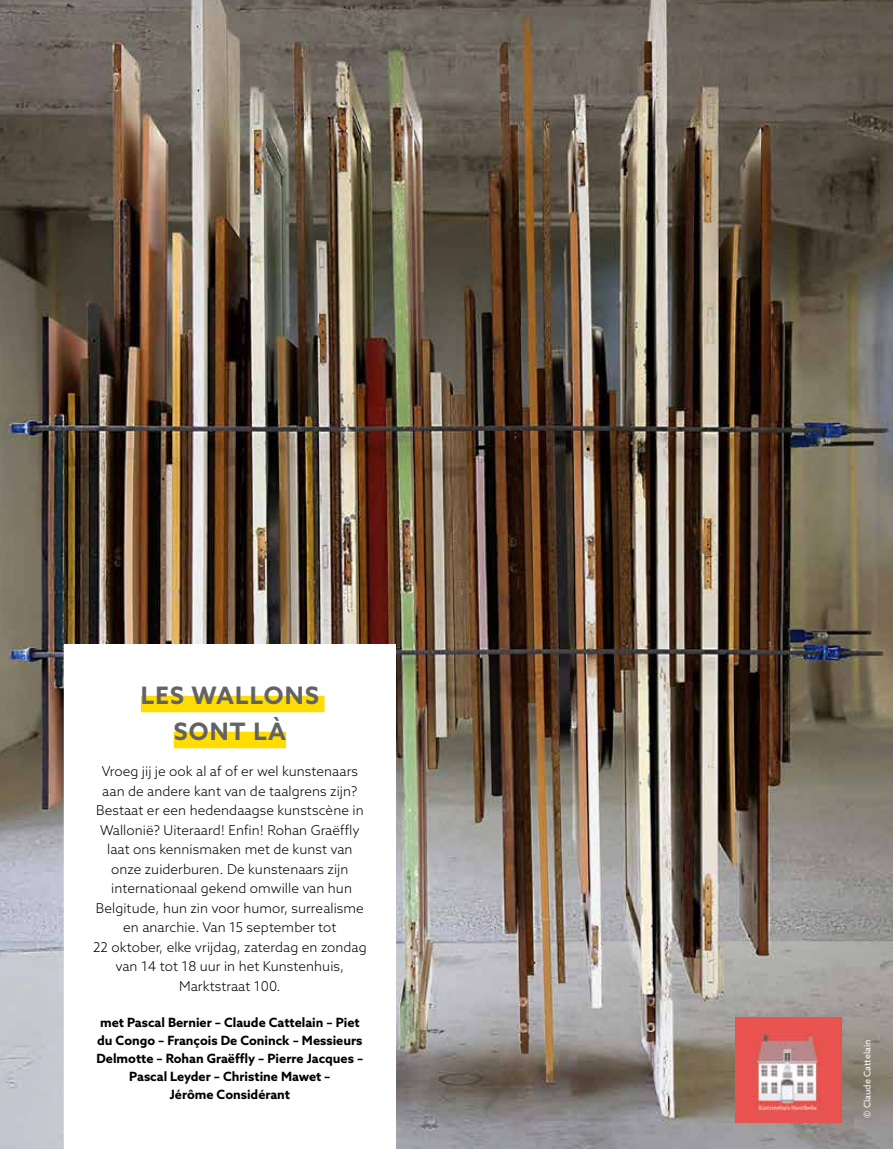
<style>
.page{position:relative;width:893px;height:1149px;background:#fff}
.page>*{position:absolute;margin:0;border:0;box-sizing:border-box;transform-origin:0 0}
.t1{font:700 24px/36px "Azo Sans";letter-spacing:.05em;color:#646363;text-align:center}
.t2{font:300 13.5px/19.5px "Azo Sans";letter-spacing:.005em;color:#000;text-align:center}
.t3{font:700 12.75px/18px "Azo Sans";color:#000;text-align:center}
.t4{font:9px "Azo Sans";color:#fff}
</style>
<div class="page">
<img style="left:0;top:0;width:893px;height:1148px">
<svg style="left:64px;top:643px;width:332px;height:505px"></svg>
<div style="left:141px;top:695px;width:183px;height:17px;background:#fd0"></div>
<div style="left:174px;top:731px;width:112px;height:17px;background:#fd0"></div>
<img style="left:736px;top:1016px;width:106px;height:105px">
<h1 class="t1" style="left:141px;top:676px;width:179px">LES WALLONS<br>SONT LÀ</h1>
<p class="t2" style="left:93px;top:761px;width:275px">Vroeg jij je ook al af of er wel kunstenaars aan de andere kant van de taalgrens zijn?<br>Bestaat er een hedendaagse kunstscène in Wallonië? Uiteraard! Enfin! Rohan Graëffly laat ons kennismaken met de kunst van onze zuiderburen. De kunstenaars zijn internationaal gekend omwille van hun Belgitude, hun zin voor humor, surrealisme en anarchie. Van 15 september tot<br>22 oktober, elke vrijdag, zaterdag en zondag van 14 tot 18 uur in het Kunstenhuis, Marktstraat 100.</p>
<p class="t3" style="left:96px;top:1012px;width:268px">met Pascal Bernier – Claude Cattelain – Piet du Congo – François De Coninck – Messieurs Delmotte – Rohan Graëffly – Pierre Jacques – Pascal Leyder – Christine Mawet –<br>Jérôme Considérant</p>
<p class="t4" style="left:861px;top:1117px;width:80px;rotate:-90deg">© Claude Cattelain</p>
</div>
